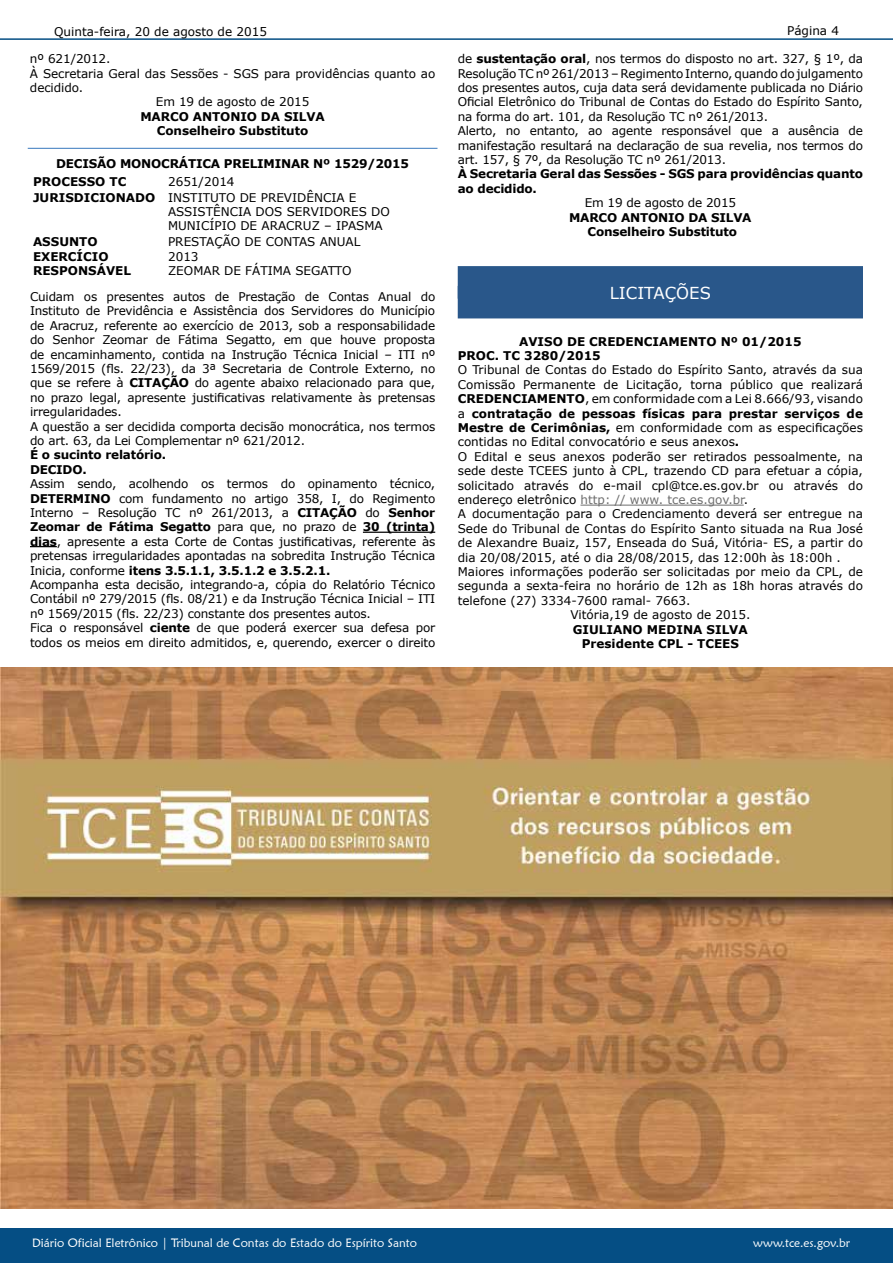
<style>
.page{position:relative;width:893px;height:1263px;background:#fff}
.page>*{position:absolute;margin:0;border:0;box-sizing:border-box;transform-origin:0 0}
.t1{font:16.5px "Verdana";color:#fff}
.t2{font:12px/14.4px "Verdana";letter-spacing:-.015em;color:#000}
.t3{font:700 12px/14.4px "Verdana";letter-spacing:-.01em;color:#000}
.t4{font:12px "Maiandra GD";color:#fff}
.t5{font:12px "Verdana";color:#6d6d6d}
.s1{font-weight:700}
.s2{color:#29578a}
.s3{font-weight:400}
.s4{color:#000}
</style>
<div class="page">
<div style="left:0;top:1229px;width:893px;height:34px;background:#054e84"></div>
<hr style="left:0;top:38px;width:893px;height:2px;background:#054e84">
<hr style="left:363px;top:532px;width:72px;height:1px;background:#000">
<svg style="left:30px;top:546px;width:27px;height:1px"></svg>
<div style="left:458px;top:266px;width:405px;height:33px;background:#29578a"></div>
<div style="left:458px;top:286px;width:405px;height:32px;background:#29578a"></div>
<hr style="left:580px;top:505px;width:164px;height:1px;background:#6d6d6d">
<hr style="left:28px;top:148px;width:409px;height:1px;background:#4d87c4">
<img style="left:0;top:667px;width:893px;height:542px">
<p class="t2" style="left:54px;top:24px;width:214px">Quinta-feira, 20 de agosto de 2015</p>
<p class="t2" style="left:30px;top:51px;width:82px">nº 621/2012.</p>
<p class="t2" style="left:30px;top:66px;width:407px">À Secretaria Geral das Sessões - SGS para providências quanto ao</p>
<p class="t2" style="left:30px;top:80px;width:55px">decidido.</p>
<p class="t2" style="left:156px;top:95px;width:155px">Em 19 de agosto de 2015</p>
<p class="t3" style="left:140px;top:109px;width:186px;text-align:center">MARCO ANTONIO DA SILVA<br>Conselheiro Substituto</p>
<p class="t3" style="left:33px;top:155px;width:378px;line-height:18.1px;text-indent:23px">DECISÃO MONOCRÁTICA PRELIMINAR Nº 1529/2015<br>PROCESSO TC</p>
<p class="t2" style="left:168px;top:175px;width:68px">2651/2014</p>
<p class="t2" style="left:33px;top:190px;width:325px"><span class="s1">JURISDICIONADO</span> INSTITUTO DE PREVIDÊNCIA E</p>
<p class="t2" style="left:168px;top:204px;width:223px">ASSISTÊNCIA DOS SERVIDORES DO</p>
<p class="t2" style="left:168px;top:219px;width:216px">MUNICÍPIO DE ARACRUZ – IPASMA</p>
<p class="t3" style="left:33px;top:234px;width:66px">ASSUNTO</p>
<p class="t2" style="left:168px;top:234px;width:194px">PRESTAÇÃO DE CONTAS ANUAL</p>
<p class="t3" style="left:33px;top:249px;width:100px">EXERCÍCIO<br>RESPONSÁVEL</p>
<p class="t2" style="left:168px;top:249px;width:185px">2013<br>ZEOMAR DE FÁTIMA SEGATTO</p>
<p class="t2" style="left:30px;top:289px;width:407px">Cuidam os presentes autos de Prestação de Contas Anual do Instituto de Previdência e Assistência dos Servidores do Município de Aracruz, referente ao exercício de 2013, sob a responsabilidade do Senhor Zeomar de Fátima Segatto, em que houve proposta de encaminhamento, contida na Instrução Técnica Inicial – ITI nº 1569/2015 (fls. 22/23), da 3ª Secretaria de Controle Externo, no que se refere à <span class="s1">CITAÇÃO</span> do agente abaixo relacionado para que, no prazo legal, apresente justificativas relativamente às pretensas irregularidades.<br>A questão a ser decidida comporta decisão monocrática, nos termos do art. 63, da Lei Complementar nº 621/2012.</p>
<p class="t3" style="left:30px;top:448px;width:138px">É o sucinto relatório.<br>DECIDO.</p>
<p class="t2" style="left:30px;top:476px;width:407px">Assim sendo, acolhendo os termos do opinamento técnico, <span class="s1">DETERMINO</span> com fundamento no artigo 358, I, do Regimento Interno – Resolução TC nº 261/2013, a <span class="s1">CITAÇÃO</span> do <span class="s1">Senhor Zeomar de Fátima Segatto</span> para que, no prazo de <span class="s1">30 (trinta) dias</span>, apresente a esta Corte de Contas justificativas, referente às pretensas irregularidades apontadas na sobredita Instrução Técnica Inicia, conforme <span class="s1">itens 3.5.1.1, 3.5.1.2 e 3.5.2.1.<br></span>Acompanha esta decisão, integrando-a, cópia do Relatório Técnico Contábil nº 279/2015 (fls. 08/21) e da Instrução Técnica Inicial – ITI nº 1569/2015 (fls. 22/23) constante dos presentes autos.<br>Fica o responsável <span class="s1">ciente</span> de que poderá exercer sua defesa por todos os meios em direito admitidos, e, querendo, exercer o direito</p>
<p class="t2" style="left:787px;top:23px;width:53px">Página 4</p>
<p class="t2" style="left:458px;top:51px;width:407px">de <span class="s1">sustentação oral</span>, nos termos do disposto no art. 327, § 1º, da Resolução TC nº 261/2013 – Regimento Interno, quando do julgamento dos presentes autos, cuja data será devidamente publicada no Diário Oficial Eletrônico do Tribunal de Contas do Estado do Espírito Santo, na forma do art. 101, da Resolução TC nº 261/2013.<br>Alerto, no entanto, ao agente responsável que a ausência de manifestação resultará na declaração de sua revelia, nos termos do art. 157, § 7º, da Resolução TC nº 261/2013.</p>
<p class="t3" style="left:458px;top:167px;width:407px">À Secretaria Geral das Sessões - SGS para providências quanto ao decidido.</p>
<p class="t2" style="left:585px;top:195px;width:153px">Em 19 de agosto de 2015</p>
<p class="t3" style="left:569px;top:210px;width:184px;text-align:center">MARCO ANTONIO DA SILVA<br>Conselheiro Substituto</p>
<h1 class="t1" style="left:602px;top:281px;width:118px"><span class="s2">[</span>LICITAÇÕES<span class="s2">]</span></h1>
<p class="t3" style="left:458px;top:334px;width:345px;text-indent:61px">AVISO DE CREDENCIAMENTO Nº 01/2015<br>PROC. TC 3280/2015</p>
<p class="t2" style="left:458px;top:363px;width:407px">O Tribunal de Contas do Estado do Espírito Santo, através da sua</p>
<p class="t2" style="left:458px;top:377px;width:407px">Comissão Permanente de Licitação, torna público que realizará</p>
<p class="t2" style="left:458px;top:392px;width:407px"><span class="s1">CREDENCIAMENTO</span>, em conformidade com a Lei 8.666/93, visando</p>
<p class="t3" style="left:458px;top:406px;width:407px"><span class="s3">a</span> contratação de pessoas físicas para prestar serviços de</p>
<p class="t2" style="left:458px;top:420px;width:407px"><span class="s1">Mestre de Cerimônias,</span> em conformidade com as especificações</p>
<p class="t2" style="left:458px;top:435px;width:283px">contidas no Edital convocatório e seus anexos<span class="s1">.</span></p>
<p class="t2" style="left:458px;top:449px;width:407px">O Edital e seus anexos poderão ser retirados pessoalmente, na</p>
<p class="t2" style="left:458px;top:464px;width:407px">sede deste TCEES junto à CPL, trazendo CD para efetuar a cópia,</p>
<p class="t2" style="left:458px;top:478px;width:407px">solicitado através do e-mail cpl@tce.es.gov.br ou através do</p>
<p class="t5" style="left:458px;top:491px;width:292px"><span class="s4">endereço eletrônico</span> http: // www. tce.es.gov.br<span class="s4">.</span></p>
<p class="t2" style="left:458px;top:507px;width:407px">A documentação para o Credenciamento deverá ser entregue na</p>
<p class="t2" style="left:458px;top:521px;width:407px">Sede do Tribunal de Contas do Espírito Santo situada na Rua José</p>
<p class="t2" style="left:458px;top:536px;width:407px">de Alexandre Buaiz, 157, Enseada do Suá, Vitória- ES, a partir do</p>
<p class="t2" style="left:458px;top:550px;width:385px">dia 20/08/2015, até o dia 28/08/2015, das 12:00h às 18:00h .</p>
<p class="t2" style="left:458px;top:564px;width:407px">Maiores informações poderão ser solicitadas por meio da CPL, de</p>
<p class="t2" style="left:458px;top:579px;width:407px">segunda a sexta-feira no horário de 12h as 18h horas através do</p>
<p class="t2" style="left:458px;top:593px;width:234px">telefone (27) 3334-7600 ramal- 7663.</p>
<p class="t2" style="left:570px;top:608px;width:182px">Vitória,19 de agosto de 2015.</p>
<p class="t3" style="left:573px;top:622px;width:176px;text-align:center">GIULIANO MEDINA SILVA<br>Presidente CPL - TCEES</p>
<p class="t4" style="left:32px;top:1235px;width:386px">Diário Oficial Eletrônico | Tribunal de Contas do Estado do Espírito Santo</p>
<p class="t4" style="left:753px;top:1235px;width:98px">www.tce.es.gov.br</p>
</div>
